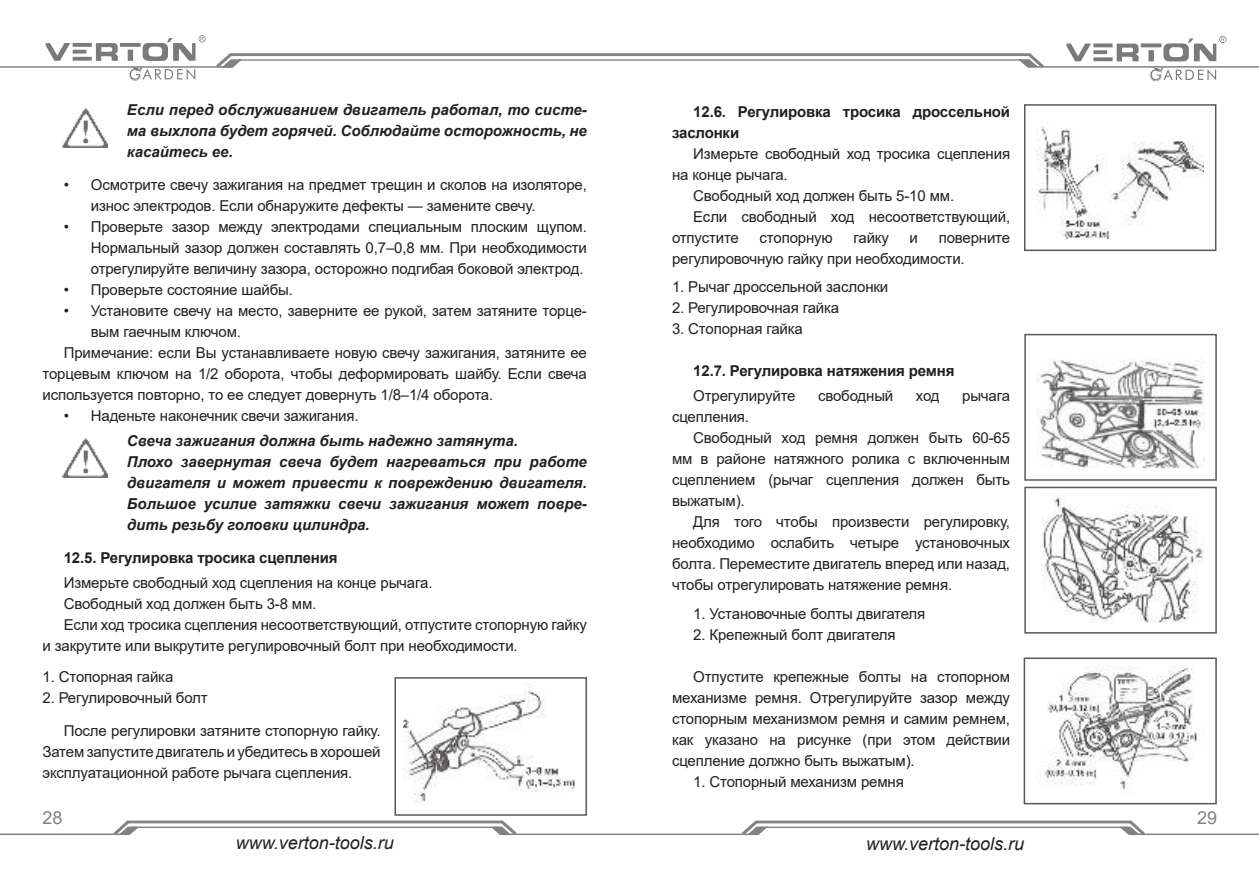
<style>
.page{position:relative;width:1259px;height:893px;background:#fff}
.page>*{position:absolute;margin:0;border:0;box-sizing:border-box;transform-origin:0 0}
.t1{font:italic 18px "Arial";color:#231f20}
.t2{font:18px "Arial";color:#808285}
.t3{font:15px/21px "Arial";letter-spacing:-.01em;color:#231f20;text-align:justify}
.t4{font:italic 700 15px/21px "Arial";color:#231f20;text-align:justify}
.t5{font:700 15px/21px "Arial";letter-spacing:-.01em;color:#231f20}
</style>
<div class="page">
<hr style="left:230px;top:53px;width:800px;height:3px;background:#808285">
<hr style="left:238px;top:59px;width:784px;height:2px;background:#808285">
<hr style="left:1027px;top:66px;width:232px;height:2px;background:#808285">
<svg style="left:1018px;top:53px;width:29px;height:15px"></svg>
<hr style="left:0;top:66px;width:232px;height:2px;background:#808285">
<svg style="left:213px;top:53px;width:29px;height:15px"></svg>
<svg style="left:1066px;top:36px;width:160px;height:46px"></svg>
<svg style="left:45px;top:35px;width:161px;height:46px"></svg>
<hr style="left:755px;top:821px;width:376px;height:2px;background:#808285">
<hr style="left:759px;top:827px;width:368px;height:1px;background:#808285">
<hr style="left:1128px;top:833px;width:131px;height:2px;background:#808285">
<svg style="left:1119px;top:820px;width:29px;height:16px"></svg>
<hr style="left:503px;top:833px;width:255px;height:2px;background:#808285">
<svg style="left:738px;top:820px;width:30px;height:16px"></svg>
<hr style="left:127px;top:820px;width:376px;height:3px;background:#808285">
<hr style="left:131px;top:827px;width:368px;height:1px;background:#808285">
<hr style="left:0;top:833px;width:130px;height:2px;background:#808285">
<svg style="left:110px;top:820px;width:29px;height:16px"></svg>
<svg style="left:490px;top:820px;width:30px;height:16px"></svg>
<img style="left:62px;top:108px;width:45px;height:39px">
<img style="left:62px;top:439px;width:45px;height:39px">
<img style="left:403px;top:684px;width:171px;height:120px">
<div style="left:394px;top:677px;width:193px;height:139px;border:2px solid #58595b"></div>
<img style="left:1036px;top:126px;width:167px;height:114px">
<div style="left:1024px;top:104px;width:192px;height:147px;border:2px solid #58595b"></div>
<img style="left:1036px;top:359px;width:168px;height:110px">
<div style="left:1024px;top:334px;width:192px;height:147px;border:2px solid #58595b"></div>
<img style="left:1042px;top:495px;width:162px;height:127px">
<div style="left:1024px;top:487px;width:192px;height:147px;border:2px solid #58595b"></div>
<img style="left:1044px;top:666px;width:153px;height:127px">
<div style="left:1023px;top:657px;width:193px;height:147px;border:2px solid #58595b"></div>
<p class="t4" style="left:127px;top:100px;width:461px">Если перед обслуживанием двигатель работал, то систе&shy;ма выхлопа будет горячей. Соблюдайте осторожность, не касайтесь ее.</p>
<p class="t3" style="left:91px;top:174px;width:497px;text-indent:-27px">• Осмотрите свечу зажигания на предмет трещин и сколов на изоляторе, износ электродов. Если обнаружите дефекты — замените свечу.</p>
<p class="t3" style="left:91px;top:216px;width:497px;text-indent:-27px">• Проверьте зазор между электродами специальным плоским щупом.<br>Нормальный зазор должен составлять 0,7–0,8 мм. При необходимости отрегулируйте величину зазора, осторожно подгибая боковой электрод.</p>
<p class="t3" style="left:64px;top:279px;width:231px">• Проверьте состояние шайбы.</p>
<p class="t3" style="left:64px;top:300px;width:524px">• Установите свечу на место, заверните ее рукой, затем затяните торце-</p>
<p class="t3" style="left:91px;top:321px;width:152px">вым гаечным ключом.</p>
<p class="t3" style="left:64px;top:342px;width:524px">Примечание: если Вы устанавливаете новую свечу зажигания, затяните ее</p>
<p class="t3" style="left:43px;top:363px;width:546px">торцевым ключом на 1/2 оборота, чтобы деформировать шайбу. Если свеча</p>
<p class="t3" style="left:43px;top:384px;width:452px">используется повторно, то ее следует довернуть 1/8–1/4 оборота.</p>
<p class="t3" style="left:64px;top:405px;width:296px">• Наденьте наконечник свечи зажигания.</p>
<p class="t4" style="left:127px;top:430px;width:461px;text-align:left">Свеча зажигания должна быть надежно затянута.<br>Плохо завернутая свеча будет нагреваться при работе двигателя и может привести к повреждению двигателя.<br>Большое усилие затяжки свечи зажигания может повре&shy;дить резьбу головки цилиндра.</p>
<p class="t5" style="left:64px;top:547px;width:275px">12.5. Регулировка тросика сцепления</p>
<p class="t3" style="left:64px;top:572px;width:370px">Измерьте свободный ход сцепления на конце рычага.</p>
<p class="t3" style="left:64px;top:593px;width:254px">Свободный ход должен быть 3-8 мм.</p>
<p class="t3" style="left:64px;top:614px;width:524px">Если ход тросика сцепления несоответствующий, отпустите стопорную гайку</p>
<p class="t3" style="left:43px;top:635px;width:477px">и закрутите или выкрутите регулировочный болт при необходимости.</p>
<p class="t3" style="left:43px;top:666px;width:132px">1. Стопорная гайка</p>
<p class="t3" style="left:43px;top:687px;width:167px">2. Регулировочный болт</p>
<p class="t3" style="left:43px;top:721px;width:340px;text-indent:21px">После регулировки затяните стопорную гайку.<br>Затем запустите двигатель и убедитесь в хорошей эксплуатационной работе рычага сцепления.</p>
<p class="t5" style="left:672px;top:101px;width:340px;text-indent:21px">12.6. Регулировка тросика дроссельной заслонки</p>
<p class="t3" style="left:693px;top:143px;width:318px">Измерьте свободный ход тросика сцепления</p>
<p class="t3" style="left:672px;top:164px;width:117px">на конце рычага.</p>
<p class="t3" style="left:693px;top:185px;width:262px">Свободный ход должен быть 5-10 мм.</p>
<p class="t3" style="left:693px;top:206px;width:318px">Если свободный ход несоответствующий,</p>
<p class="t3" style="left:672px;top:227px;width:68px">отпустите</p>
<p class="t3" style="left:759px;top:227px;width:75px">стопорную</p>
<p class="t3" style="left:853px;top:227px;width:37px">гайку</p>
<p class="t3" style="left:909px;top:227px;width:10px">и</p>
<p class="t3" style="left:672px;top:227px;width:340px;text-indent:267px">поверните регулировочную гайку при необходимости.</p>
<p class="t3" style="left:672px;top:276px;width:218px">1. Рычаг дроссельной заслонки</p>
<p class="t3" style="left:672px;top:297px;width:169px">2. Регулировочная гайка</p>
<p class="t3" style="left:672px;top:318px;width:132px">3. Стопорная гайка</p>
<p class="t5" style="left:693px;top:360px;width:263px">12.7. Регулировка натяжения ремня</p>
<p class="t3" style="left:693px;top:385px;width:104px">Отрегулируйте</p>
<p class="t3" style="left:818px;top:385px;width:77px">свободный</p>
<p class="t3" style="left:916px;top:385px;width:25px">ход</p>
<p class="t3" style="left:962px;top:385px;width:50px">рычага</p>
<p class="t3" style="left:672px;top:406px;width:79px">сцепления.</p>
<p class="t3" style="left:693px;top:427px;width:318px">Свободный ход ремня должен быть 60-65</p>
<p class="t3" style="left:672px;top:448px;width:339px">мм в районе натяжного ролика с включенным</p>
<p class="t3" style="left:672px;top:469px;width:339px">сцеплением (рычаг сцепления должен быть</p>
<p class="t3" style="left:672px;top:490px;width:74px">выжатым).</p>
<p class="t3" style="left:693px;top:511px;width:318px">Для того чтобы произвести регулировку,</p>
<p class="t3" style="left:672px;top:532px;width:340px">необходимо ослабить четыре установочных</p>
<p class="t3" style="left:672px;top:553px;width:339px">болта. Переместите двигатель вперед или назад,</p>
<p class="t3" style="left:672px;top:574px;width:282px">чтобы отрегулировать натяжение ремня.</p>
<p class="t3" style="left:693px;top:603px;width:233px">1. Установочные болты двигателя</p>
<p class="t3" style="left:693px;top:624px;width:204px">2. Крепежный болт двигателя</p>
<p class="t3" style="left:672px;top:666px;width:340px;text-indent:21px">Отпустите крепежные болты на стопорном механизме ремня. Отрегулируйте зазор между стопорным механизмом ремня и самим ремнем, как указано на рисунке (при этом действии сцепление должно быть выжатым).</p>
<p class="t3" style="left:693px;top:771px;width:212px">1. Стопорный механизм ремня</p>
<p class="t2" style="left:43px;top:807px;width:22px">28</p>
<p class="t2" style="left:1197px;top:807px;width:22px">29</p>
<p class="t1" style="left:236px;top:832px;width:160px">www.verton-tools.ru</p>
<p class="t1" style="left:866px;top:833px;width:160px">www.verton-tools.ru</p>
</div>
